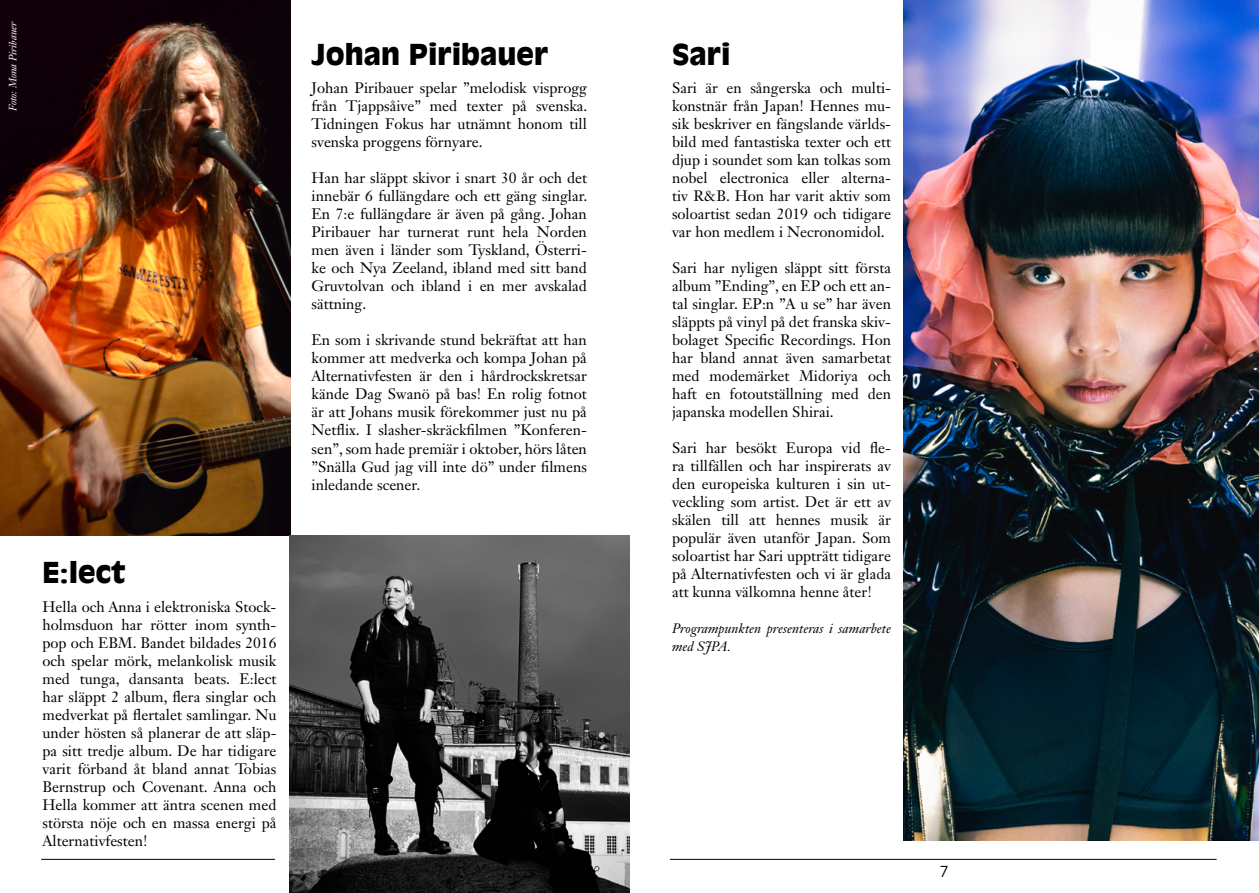
<style>
.page{position:relative;width:1259px;height:893px;background:#fff}
.page>*{position:absolute;margin:0;border:0;box-sizing:border-box;transform-origin:0 0}
.t1{font:900 28.5px "Antique Olive Std";color:#000}
.t2{font:15px/18px "Janson Text LT Std";color:#000;text-align:justify}
.t3{font:300 15px "Antique Olive Std";color:#000}
.t4{font:italic 13.5px/18px "Janson Text LT Std";color:#000}
.t5{font:italic 10.5px "Janson Text LT Std";color:#fff}
</style>
<div class="page">
<hr style="left:41px;top:859px;width:547px;height:1px;background:#000">
<hr style="left:670px;top:859px;width:546px;height:1px;background:#000">
<img style="left:0;top:0;width:290px;height:535px">
<img style="left:904px;top:0;width:355px;height:840px">
<div style="left:275px;top:809px;width:28px;height:84px;background:#fff"></div>
<img style="left:289px;top:536px;width:340px;height:357px">
<p class="t5" style="left:6px;top:111px;width:91px;rotate:-90deg">Foto: Mona Piribauer</p>
<h1 class="t1" style="left:43px;top:556px;width:85px">E:lect</h1>
<p class="t2" style="left:43px;top:598px;width:235px">Hella och Anna i elektroniska Stock&shy;holmsduon har rötter inom synth&shy;pop och EBM. Bandet bildades 2016 och spelar mörk, melankolisk musik med tunga, dansanta beats. E:lect har släppt 2 album, flera singlar och medverkat på flertalet samlingar. Nu under hösten så planerar de att släp&shy;pa sitt tredje album. De har tidigare varit förband åt bland annat Tobias Bernstrup och Covenant. Anna och Hella kommer att äntra scenen med största nöje och en massa energi på Alternativfesten!</p>
<h1 class="t1" style="left:311px;top:37px;width:238px">Johan Piribauer</h1>
<p class="t2" style="left:311px;top:79px;width:277px">Johan Piribauer spelar ”melodisk visprogg från Tjappsåive” med texter på svenska.<br>Tidningen Fokus har utnämnt honom till svenska proggens förnyare.</p>
<p class="t2" style="left:311px;top:169px;width:277px">Han har släppt skivor i snart 30 år och det innebär 6 fullängdare och ett gäng singlar.<br>En 7:e fullängdare är även på gång. Johan Piribauer har turnerat runt hela Norden men även i länder som Tyskland, Österri&shy;ke och Nya Zeeland, ibland med sitt band Gruvtolvan och ibland i en mer avskalad sättning.</p>
<p class="t2" style="left:311px;top:331px;width:277px">En som i skrivande stund bekräftat att han kommer att medverka och kompa Johan på Alternativfesten är den i hårdrockskretsar kände Dag Swanö på bas! En rolig fotnot är att Johans musik förekommer just nu på Netflix. I slasher-skräckfilmen ”Konferen&shy;sen”, som hade premiär i oktober, hörs låten ”Snälla Gud jag vill inte dö” under filmens inledande scener.</p>
<h1 class="t1" style="left:672px;top:37px;width:60px">Sari</h1>
<p class="t2" style="left:672px;top:79px;width:220px">Sari är en sångerska och multi&shy;konstnär från Japan! Hennes mu&shy;sik beskriver en fängslande världs&shy;bild med fantastiska texter och ett djup i soundet som kan tolkas som nobel electronica eller alterna&shy;tiv R&amp;B. Hon har varit aktiv som soloartist sedan 2019 och tidigare var hon medlem i Necronomidol.</p>
<p class="t2" style="left:672px;top:259px;width:220px">Sari har nyligen släppt sitt första album ”Ending”, en EP och ett an&shy;tal singlar. EP:n ”A u se” har även släppts på vinyl på det franska skiv&shy;bolaget Specific Recordings. Hon har bland annat även samarbetat med modemärket Midoriya och haft en fotoutställning med den japanska modellen Shirai.</p>
<p class="t2" style="left:672px;top:439px;width:220px">Sari har besökt Europa vid fle&shy;ra tillfällen och har inspirerats av den europeiska kulturen i sin ut&shy;veckling som artist. Det är ett av skälen till att hennes musik är populär även utanför Japan. Som soloartist har Sari uppträtt tidigare på Alternativfesten och vi är glada att kunna välkomna henne åter!</p>
<p class="t4" style="left:672px;top:620px;width:220px">Programpunkten presenteras i samarbete med SJPA.</p>
<p class="t3" style="left:940px;top:863px;width:10px">7</p>
</div>
